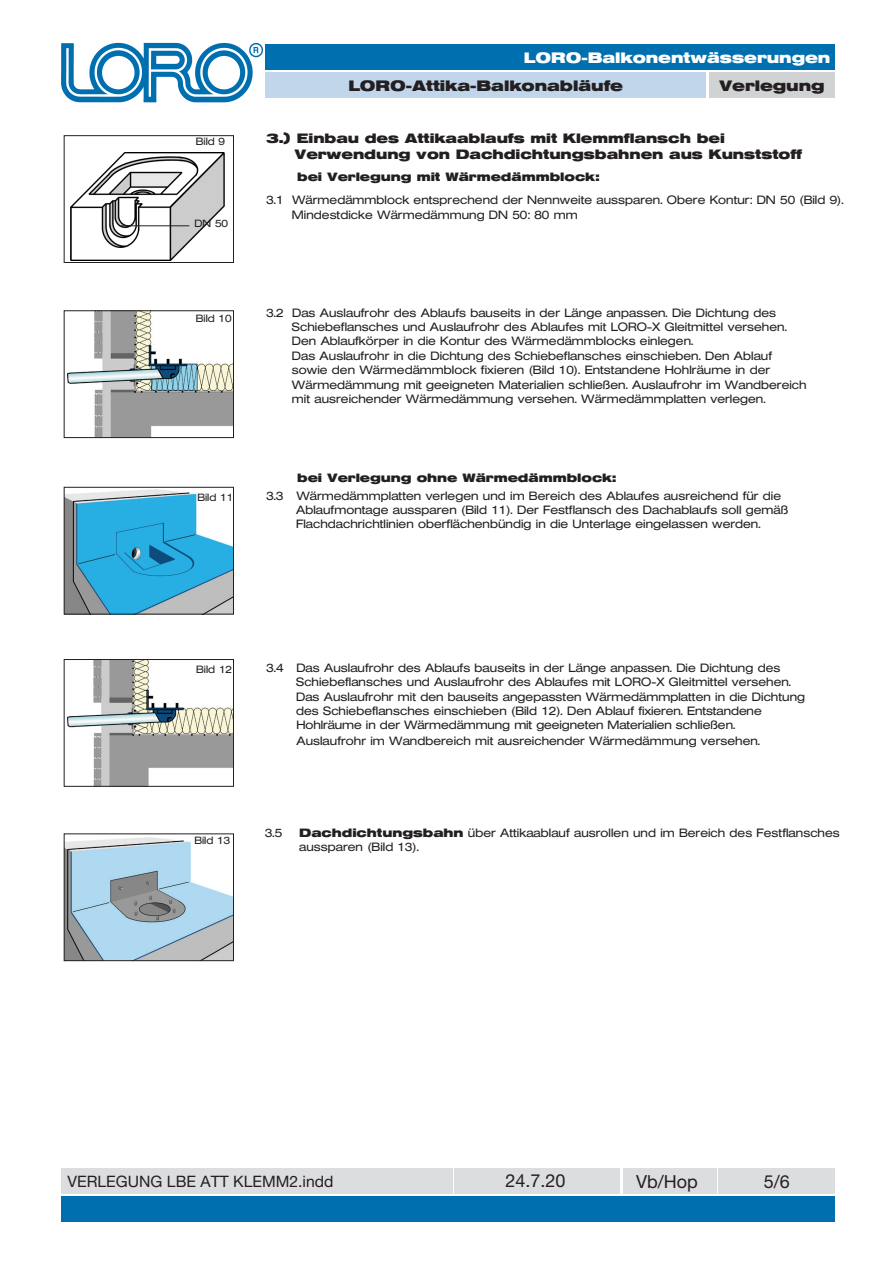
<style>
.page{position:relative;width:893px;height:1263px;background:#fff}
.page>*{position:absolute;margin:0;border:0;box-sizing:border-box;transform-origin:0 0}
.t1{font:18px "Helvetica Neue LT Std";color:#231f20}
.t2{font:15.75px "Helvetica Neue LT Std";color:#231f20}
.t3{font:700 15px "Helvetica Extended BQ";color:#231f20}
.t4{font:700 15px "Helvetica Extended BQ";color:#fff}
.t5{font:700 13.5px/16.2px "Helvetica Extended BQ";color:#231f20}
.t6{font:300 12px/14.4px "Helvetica Extended BQ";color:#231f20}
.t7{font:700 12px "Helvetica Extended BQ";color:#231f20}
.t8{font:300 10.5px "Helvetica Extended BQ";color:#231f20}
.s1{font-weight:700}
</style>
<div class="page">
<img style="left:61px;top:42px;width:202px;height:61px">
<div style="left:266px;top:45px;width:569px;height:25px;background:#006faf"></div>
<div style="left:709px;top:72px;width:126px;height:26px;background:#d1d2d4"></div>
<div style="left:266px;top:72px;width:440px;height:26px;background:#c1d5eb"></div>
<div style="left:61px;top:1196px;width:774px;height:26px;background:#006faf"></div>
<div style="left:61px;top:1168px;width:391px;height:25px;background:#dcdddf"></div>
<div style="left:454px;top:1168px;width:166px;height:25px;background:#dcdddf"></div>
<div style="left:623px;top:1168px;width:93px;height:25px;background:#dcdddf"></div>
<div style="left:719px;top:1168px;width:116px;height:25px;background:#dcdddf"></div>
<img style="left:66px;top:837px;width:166px;height:122px">
<div style="left:64px;top:833px;width:170px;height:128px;border:1px solid #231f20"></div>
<img style="left:70px;top:153px;width:154px;height:107px">
<div style="left:64px;top:135px;width:170px;height:128px;border:1px solid #231f20"></div>
<hr style="left:121px;top:225px;width:68px;height:1px;background:#231f20">
<img style="left:67px;top:312px;width:165px;height:124px">
<div style="left:64px;top:310px;width:170px;height:128px;border:1px solid #231f20"></div>
<img style="left:66px;top:490px;width:166px;height:122px">
<div style="left:64px;top:487px;width:170px;height:127px;border:1px solid #231f20"></div>
<img style="left:68px;top:661px;width:164px;height:124px">
<div style="left:64px;top:659px;width:170px;height:128px;border:1px solid #231f20"></div>
<p class="t8" style="left:196px;top:135px;width:31px">Bild 9</p>
<p class="t8" style="left:195px;top:218px;width:35px">DN 50</p>
<p class="t8" style="left:196px;top:313px;width:37px">Bild 10</p>
<p class="t8" style="left:197px;top:491px;width:37px">Bild 11</p>
<p class="t4" style="left:524px;top:49px;width:308px">LORO-Balkonentwässerungen</p>
<p class="t3" style="left:348px;top:77px;width:276px">LORO-Attika-Balkonabläufe</p>
<p class="t3" style="left:719px;top:77px;width:107px">Verlegung</p>
<p class="t5" style="left:295px;top:131px;width:509px;text-indent:-28px">3.) Einbau des Attikaablaufs mit Klemmflansch bei<br>Verwendung von Dachdichtungsbahnen aus Kunststoff</p>
<p class="t6" style="left:292px;top:192px;width:553px;line-height:15.3px;text-indent:-26px">3.1 Wärmedämmblock entsprechend der Nennweite aussparen. Obere Kontur: DN 50 (Bild 9).<br>Mindestdicke Wärmedämmung DN 50: 80 mm</p>
<p class="t7" style="left:297px;top:170px;width:303px">bei Verlegung mit Wärmedämmblock:</p>
<p class="t6" style="left:292px;top:305px;width:516px;text-indent:-26px">3.2 Das Auslaufrohr des Ablaufs bauseits in der Länge anpassen. Die Dichtung des Schiebeflansches und Auslaufrohr des Ablaufes mit LORO-X Gleitmittel versehen.<br>Den Ablaufkörper in die Kontur des Wärmedämmblocks einlegen.<br>Das Auslaufrohr in die Dichtung des Schiebeflansches einschieben. Den Ablauf sowie den Wärmedämmblock fixieren (Bild 10). Entstandene Hohlräume in der Wärmedämmung mit geeigneten Materialien schließen. Auslaufrohr im Wandbereich mit ausreichender Wärmedämmung versehen. Wärmedämmplatten verlegen.</p>
<p class="t7" style="left:297px;top:471px;width:320px">bei Verlegung ohne Wärmedämmblock:</p>
<p class="t6" style="left:296px;top:488px;width:494px;text-indent:-30px">3.3 Wärmedämmplatten verlegen und im Bereich des Ablaufes ausreichend für die<br>Ablaufmontage aussparen (Bild 11). Der Festflansch des Dachablaufs soll gemäß<br>Flachdachrichtlinien oberflächenbündig in die Unterlage eingelassen werden.</p>
<p class="t8" style="left:196px;top:663px;width:37px">Bild 12</p>
<p class="t8" style="left:194px;top:834px;width:37px">Bild 13</p>
<p class="t6" style="left:296px;top:661px;width:511px;text-indent:-30px">3.4 Das Auslaufrohr des Ablaufs bauseits in der Länge anpassen. Die Dichtung des Schiebeflansches und Auslaufrohr des Ablaufes mit LORO-X Gleitmittel versehen.<br>Das Auslaufrohr mit den bauseits angepassten Wärmedämmplatten in die Dichtung des Schiebeflansches einschieben (Bild 12). Den Ablauf fixieren. Entstandene Hohlräume in der Wärmedämmung mit geeigneten Materialien schließen.<br>Auslaufrohr im Wandbereich mit ausreichender Wärmedämmung versehen.</p>
<p class="t6" style="left:265px;top:825px;width:19px">3.5</p>
<p class="t6" style="left:299px;top:825px;width:542px"><span class="s1">Dachdichtungsbahn</span> über Attikaablauf ausrollen und im Bereich des Festflansches aussparen (Bild 13).</p>
<h2 class="t2" style="left:67px;top:1172px;width:268px">VERLEGUNG LBE ATT KLEMM2.indd</h2>
<h1 class="t1" style="left:505px;top:1170px;width:62px">24.7.20</h1>
<h1 class="t1" style="left:636px;top:1170px;width:63px">Vb/Hop</h1>
<h1 class="t1" style="left:764px;top:1171px;width:28px">5/6</h1>
</div>
